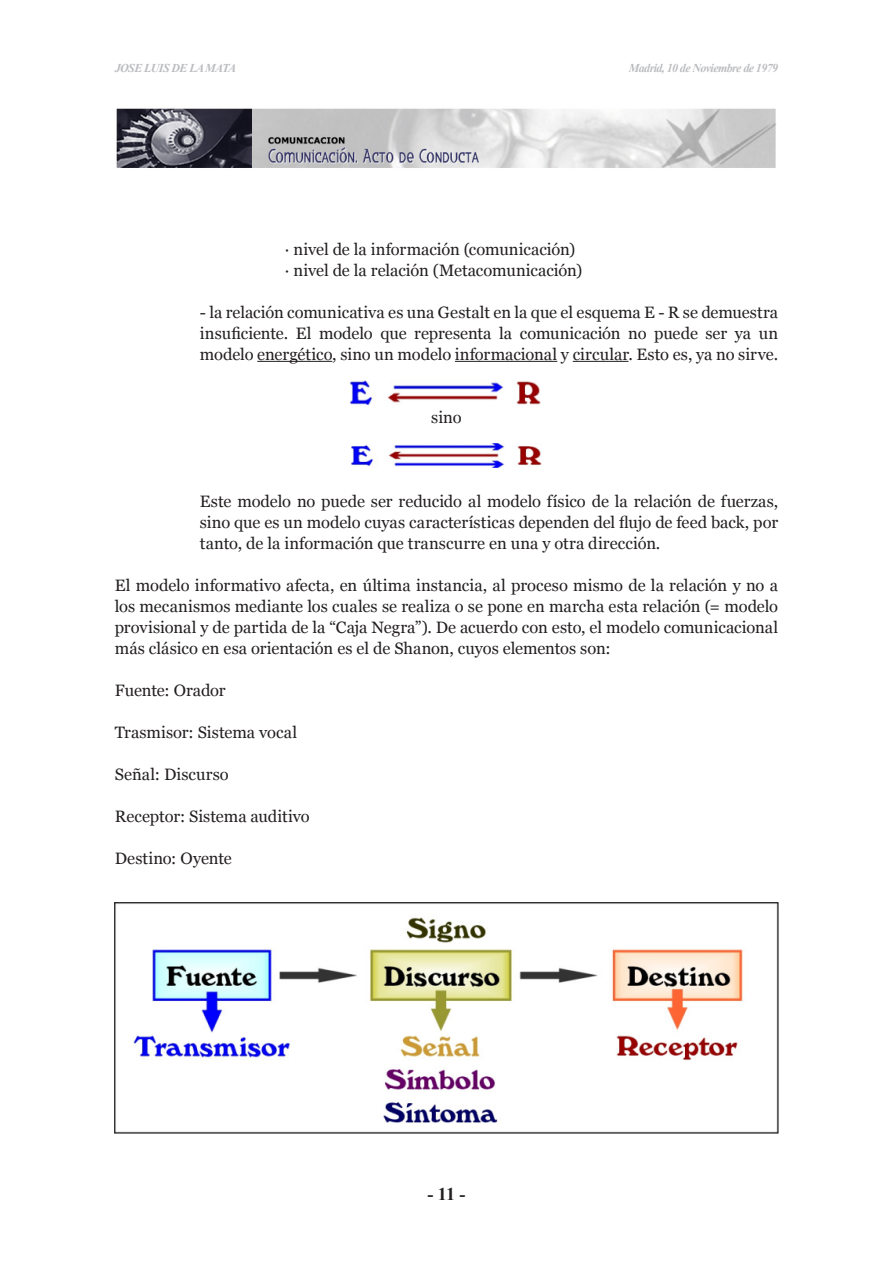
<style>
.page{position:relative;width:893px;height:1263px;background:#fff}
.page>*{position:absolute;margin:0;border:0;box-sizing:border-box;transform-origin:0 0}
.t1{font:700 18px "Times New Roman";color:#231f20}
.t2{font:16.5px/21px "Georgia";color:#231f20;text-align:justify}
.t3{font:italic 700 12px "Times New Roman";letter-spacing:-.05em;color:#bcbdc0}
</style>
<div class="page">
<img style="left:116px;top:108px;width:660px;height:60px">
<hr style="left:257px;top:361px;width:75px;height:1px;background:#231f20">
<hr style="left:455px;top:361px;width:102px;height:1px;background:#231f20">
<hr style="left:573px;top:361px;width:55px;height:1px;background:#231f20">
<img style="left:351px;top:381px;width:189px;height:23px">
<img style="left:352px;top:444px;width:189px;height:23px">
<img style="left:115px;top:902px;width:663px;height:231px">
<p class="t3" style="left:115px;top:60px;width:123px">JOSE LUIS DE LA MATA</p>
<p class="t3" style="left:629px;top:60px;width:151px">Madrid, 10 de Noviembre de 1979</p>
<p class="t2" style="left:285px;top:238px;width:299px">· nivel de la información (comunicación) · nivel de la relación (Metacomunicación)</p>
<p class="t2" style="left:200px;top:301px;width:580px">- la relación comunicativa es una Gestalt en la que el esquema E - R se demuestra insuficiente. El modelo que representa la comunicación no puede ser ya un modelo energético, sino un modelo informacional y circular. Esto es, ya no sirve.</p>
<p class="t2" style="left:431px;top:406px;width:32px">sino</p>
<p class="t2" style="left:200px;top:490px;width:580px">Este modelo no puede ser reducido al modelo físico de la relación de fuerzas, sino que es un modelo cuyas características dependen del flujo de feed back, por tanto, de la información que transcurre en una y otra dirección.</p>
<p class="t2" style="left:115px;top:574px;width:665px">El modelo informativo afecta, en última instancia, al proceso mismo de la relación y no a los mecanismos mediante los cuales se realiza o se pone en marcha esta relación (= modelo provisional y de partida de la “Caja Negra”). De acuerdo con esto, el modelo comunicacional más clásico en esa orientación es el de Shanon, cuyos elementos son:</p>
<p class="t2" style="left:115px;top:679px;width:112px">Fuente: Orador</p>
<p class="t2" style="left:115px;top:721px;width:184px">Trasmisor: Sistema vocal</p>
<p class="t2" style="left:115px;top:763px;width:115px">Señal: Discurso</p>
<p class="t2" style="left:115px;top:805px;width:196px">Receptor: Sistema auditivo</p>
<p class="t2" style="left:115px;top:847px;width:119px">Destino: Oyente</p>
<p class="t1" style="left:427px;top:1181px;width:39px">- 11 -</p>
</div>
